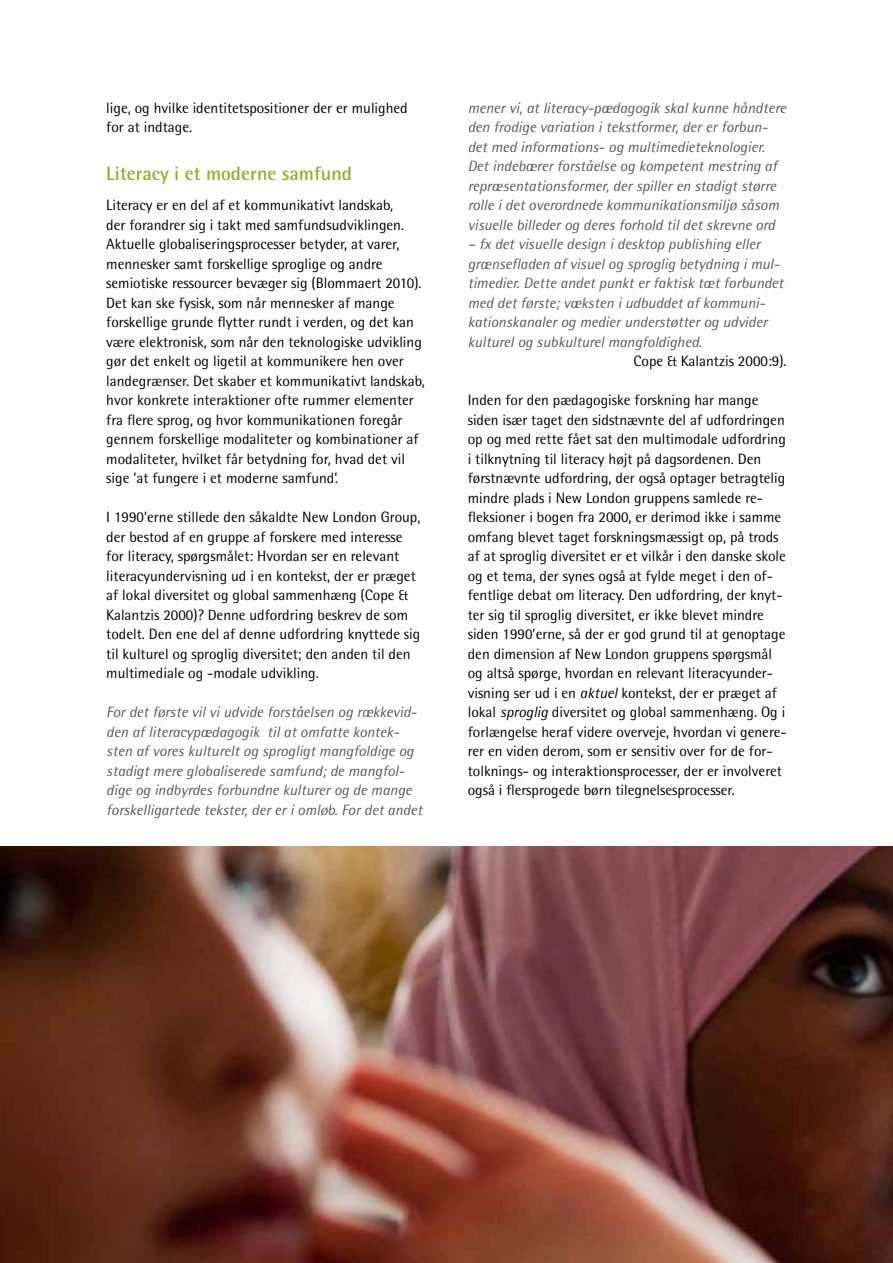
<style>
.page{position:relative;width:893px;height:1263px;background:#fff}
.page>*{position:absolute;margin:0;border:0;box-sizing:border-box;transform-origin:0 0}
.t1{font:700 19.5px "Rotis Semi Sans";color:#92af2b}
.t2{font:15px/19.5px "Rotis Semi Sans";color:#000}
.t3{font:italic 15px/19.5px "Rotis Semi Sans";color:#58595b}
.s1{font-style:italic}
</style>
<div class="page">
<img style="left:0;top:846px;width:893px;height:417px">
<p class="t2" style="left:106px;top:98px;width:303px">lige, og hvilke identitetspositioner der er mulighed for at indtage.</p>
<h1 class="t1" style="left:106px;top:161px;width:247px">Literacy i et moderne samfund</h1>
<p class="t2" style="left:106px;top:195px;width:320px">Literacy er en del af et kommunikativt landskab,<br>der forandrer sig i takt med samfundsudviklingen.<br>Aktuelle globaliseringsprocesser betyder, at varer, mennesker samt forskellige sproglige og andre semiotiske ressourcer bevæger sig (Blommaert 2010).<br>Det kan ske fysisk, som når mennesker af mange forskellige grunde flytter rundt i verden, og det kan være elektronisk, som når den teknologiske udvikling gør det enkelt og ligetil at kommunikere hen over landegrænser. Det skaber et kommunikativt landskab, hvor konkrete interaktioner ofte rummer elementer fra flere sprog, og hvor kommunikationen foregår gennem forskellige modaliteter og kombinationer af modaliteter, hvilket får betydning for, hvad det vil sige ’at fungere i et moderne samfund’.</p>
<p class="t2" style="left:106px;top:507px;width:316px">I 1990’erne stillede den såkaldte New London Group, der bestod af en gruppe af forskere med interesse for literacy, spørgsmålet: Hvordan ser en relevant literacyundervisning ud i en kontekst, der er præget af lokal diversitet og global sammenhæng (Cope &amp; Kalantzis 2000)? Denne udfordring beskrev de som todelt. Den ene del af denne udfordring knyttede sig til kulturel og sproglig diversitet; den anden til den multimediale og -modale udvikling.</p>
<p class="t3" style="left:106px;top:702px;width:317px">For det første vil vi udvide forståelsen og rækkevid&shy;den af literacypædagogik til at omfatte kontek&shy;sten af vores kulturelt og sprogligt mangfoldige og stadigt mere globaliserede samfund; de mangfol&shy;dige og indbyrdes forbundne kulturer og de mange forskelligartede tekster, der er i omløb. For det andet</p>
<p class="t3" style="left:468px;top:97px;width:320px">mener vi, at literacy-pædagogik skal kunne håndtere den frodige variation i tekstformer, der er forbun&shy;det med informations- og multimedieteknologier.<br>Det indebærer forståelse og kompetent mestring af repræsentationsformer, der spiller en stadigt større rolle i det overordnede kommunikationsmiljø såsom visuelle billeder og deres forhold til det skrevne ord</p>
<p class="t3" style="left:468px;top:234px;width:317px">– fx det visuelle design i desktop publishing eller grænsefladen af visuel og sproglig betydning i mul&shy;timedier. Dette andet punkt er faktisk tæt forbundet med det første; væksten i udbuddet af kommuni&shy;kationskanaler og medier understøtter og udvider kulturel og subkulturel mangfoldighed.</p>
<p class="t2" style="left:633px;top:351px;width:155px">Cope &amp; Kalantzis 2000:9).</p>
<p class="t2" style="left:468px;top:390px;width:320px">Inden for den pædagogiske forskning har mange siden især taget den sidstnævnte del af udfordringen op og med rette fået sat den multimodale udfordring i tilknytning til literacy højt på dagsordenen. Den førstnævnte udfordring, der også optager betragtelig mindre plads i New London gruppens samlede re&shy;fleksioner i bogen fra 2000, er derimod ikke i samme omfang blevet taget forskningsmæssigt op, på trods af at sproglig diversitet er et vilkår i den danske skole og et tema, der synes også at fylde meget i den of&shy;fentlige debat om literacy. Den udfordring, der knyt&shy;ter sig til sproglig diversitet, er ikke blevet mindre siden 1990’erne, så der er god grund til at genoptage den dimension af New London gruppens spørgsmål og altså spørge, hvordan en relevant literacyunder&shy;visning ser ud i en <span class="s1">aktuel</span> kontekst, der er præget af lokal <span class="s1">sproglig</span> diversitet og global sammenhæng. Og i forlængelse heraf videre overveje, hvordan vi genere&shy;rer en viden derom, som er sensitiv over for de for&shy;tolknings- og interaktionsprocesser, der er involveret også i flersprogede børn tilegnelsesprocesser.</p>
</div>
